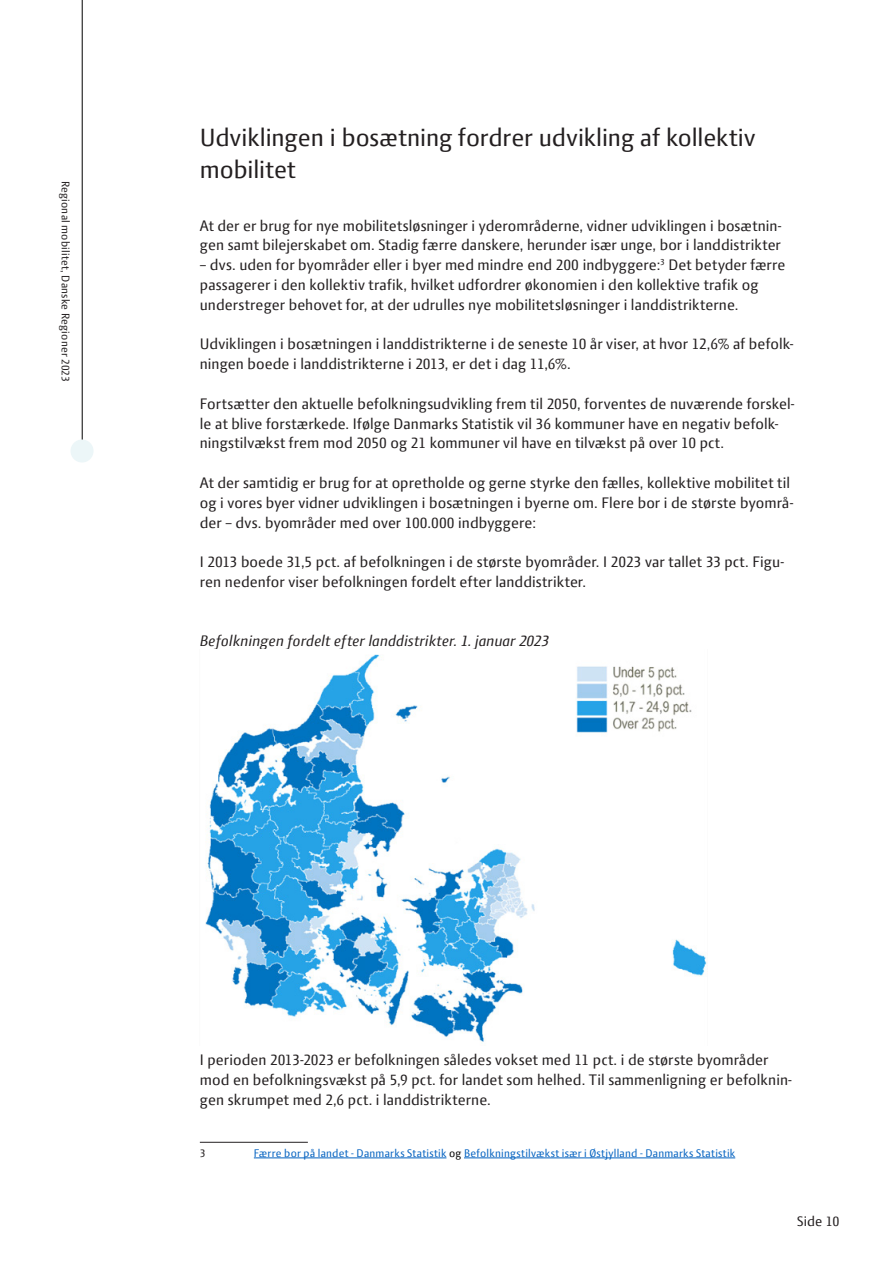
<style>
.page{position:relative;width:893px;height:1263px;background:#fff}
.page>*{position:absolute;margin:0;border:0;box-sizing:border-box;transform-origin:0 0}
.Rubrik{font:27px "Press Sans";letter-spacing:-.005em;color:#231f20}
.Brød{font:16.5px/19.8px "Press Sans";letter-spacing:.005em;color:#231f20}
.Brød-2{font:italic 16.5px "Press Sans";letter-spacing:.005em;color:#231f20}
.t1{font:15px "Press Sans";letter-spacing:.005em;color:#231f20}
.Footnote_text{font:12px "Press Sans";letter-spacing:.02em;color:#0563c1}
.Footnote_text-2{font:12px "Press Sans";letter-spacing:.015em;color:#231f20}
.s1{color:#000}
</style>
<div class="page">
<hr style="left:82px;top:0;width:1px;height:440px;background:#000">
<img style="left:205px;top:654px;width:502px;height:389px">
<hr style="left:200px;top:1142px;width:108px;height:1px;background:#231f20">
<hr style="left:254px;top:1157px;width:192px;height:1px;background:#0563c1">
<hr style="left:464px;top:1157px;width:271px;height:1px;background:#0563c1">
<div style="left:71px;top:439px;width:23px;height:23px;background:#ecf6f8;border-radius:50%"></div>
<p class="Footnote_text-2" style="left:72px;top:181px;width:202px;rotate:90deg">Regional mobilitet, Danske Regioner 2023</p>
<p class="Rubrik" style="left:200px;top:123px;width:557px">Udviklingen i bosætning fordrer udvikling af kollektiv</p>
<p class="Rubrik" style="left:200px;top:156px;width:97px">mobilitet</p>
<p class="Brød" style="left:200px;top:217px;width:583px">At der er brug for nye mobilitetsløsninger i yderområderne, vidner udviklingen i bosætnin&shy;gen samt bilejerskabet om. Stadig færre danskere, herunder især unge, bor i landdistrikter</p>
<p class="Brød" style="left:200px;top:257px;width:587px">– dvs. uden for byområder eller i byer med mindre end 200 indbyggere:<sup>3</sup> Det betyder færre passagerer i den kollektiv trafik, hvilket udfordrer økonomien i den kollektive trafik og understreger behovet for, at der udrulles nye mobilitetsløsninger i landdistrikterne.</p>
<p class="Brød" style="left:200px;top:336px;width:595px">Udviklingen i bosætningen i landdistrikterne i de seneste 10 år viser, at hvor 12,6% af befolk&shy;ningen boede i landdistrikterne i 2013, er det i dag 11,6%.</p>
<p class="Brød" style="left:200px;top:395px;width:596px">Fortsætter den aktuelle befolkningsudvikling frem til 2050, forventes de nuværende forskel&shy;le at blive forstærkede. Ifølge Danmarks Statistik vil 36 kommuner have en negativ befolk&shy;ningstilvækst frem mod 2050 og 21 kommuner vil have en tilvækst på over 10 pct.</p>
<p class="Brød" style="left:200px;top:475px;width:595px">At der samtidig er brug for at opretholde og gerne styrke den fælles, kollektive mobilitet til og i vores byer vidner udviklingen i bosætningen i byerne om. Flere bor i de største byområ&shy;der – dvs. byområder med over 100.000 indbyggere:</p>
<p class="Brød" style="left:200px;top:554px;width:586px">I 2013 boede 31,5 pct. af befolkningen i de største byområder. I 2023 var tallet 33 pct. Figu&shy;ren nedenfor viser befolkningen fordelt efter landdistrikter.</p>
<p class="Brød-2" style="left:200px;top:633px;width:351px">Befolkningen fordelt efter landdistrikter. 1. januar 2023</p>
<p class="Brød" style="left:200px;top:1052px;width:594px">I perioden 2013-2023 er befolkningen således vokset med 11 pct. i de største byområder mod en befolkningsvækst på 5,9 pct. for landet som helhed. Til sammenligning er befolknin&shy;gen skrumpet med 2,6 pct. i landdistrikterne.</p>
<p class="Footnote_text-2" style="left:200px;top:1146px;width:7px">3</p>
<p class="Footnote_text" style="left:254px;top:1146px;width:483px">Færre bor på landet - Danmarks Statistik <span class="s1">og</span> Befolkningstilvækst især i Østjylland - Danmarks Statistik</p>
<p class="t1" style="left:797px;top:1214px;width:44px">Side 10</p>
</div>
